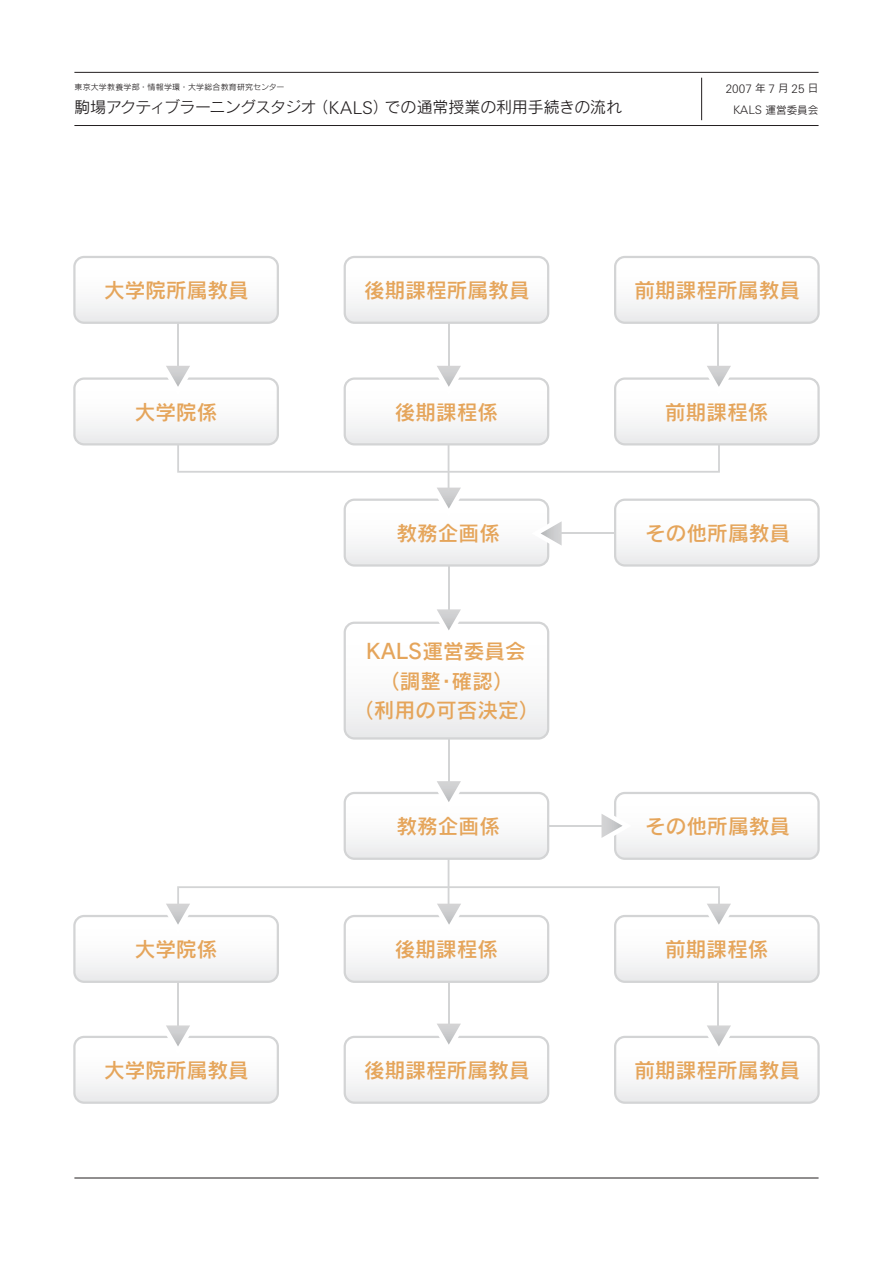
<style>
.page{position:relative;width:893px;height:1263px;background:#fff}
.page>*{position:absolute;margin:0;border:0;box-sizing:border-box;transform-origin:0 0}
.t1{font:20.7px/29.2px "Rodin Pro DB";color:#e5a55b;text-align:center}
.t2{font:15.9px "Rodin Pro M";letter-spacing:-.03em;color:#231f20}
.t3{font:300 11.7px "LT Univers Basic";color:#231f20}
.t4{font:10.65px "Rodin Pro M";color:#231f20}
.t5{font:7.95px "Rodin Pro M";letter-spacing:.02em;color:#231f20}
.s1{font-family:"LT Univers Basic";font-weight:300;font-size:17.55px}
.s2{font-family:"Rodin Pro M";font-weight:400;font-size:10.65px}
.s3{font-family:"LT Univers Basic";font-weight:300;font-size:11.7px}
</style>
<div class="page">
<svg style="left:76px;top:259px;width:200px;height:62px"></svg>
<div style="left:73px;top:256px;width:206px;height:68px;border:2px solid #d3d4d5;border-radius:10px"></div>
<svg style="left:345px;top:257px;width:203px;height:64px"></svg>
<div style="left:344px;top:256px;width:205px;height:68px;border:2px solid #d3d4d5;border-radius:10px"></div>
<svg style="left:617px;top:259px;width:200px;height:62px"></svg>
<div style="left:614px;top:256px;width:206px;height:68px;border:2px solid #d3d4d5;border-radius:10px"></div>
<div style="left:344px;top:499px;width:205px;height:68px;border:2px solid #d3d4d5;border-radius:10px"></div>
<div style="left:614px;top:499px;width:206px;height:68px;border:2px solid #d3d4d5;border-radius:10px"></div>
<div style="left:344px;top:622px;width:205px;height:118px;border:2px solid #d3d4d5;border-radius:10px"></div>
<div style="left:73px;top:1036px;width:206px;height:68px;border:2px solid #d3d4d5;border-radius:10px"></div>
<div style="left:344px;top:1036px;width:205px;height:68px;border:2px solid #d3d4d5;border-radius:10px"></div>
<div style="left:614px;top:1036px;width:206px;height:68px;border:2px solid #d3d4d5;border-radius:10px"></div>
<svg style="left:345px;top:609px;width:203px;height:129px"></svg>
<svg style="left:74px;top:1025px;width:204px;height:78px"></svg>
<svg style="left:615px;top:1025px;width:204px;height:78px"></svg>
<svg style="left:345px;top:1023px;width:203px;height:80px"></svg>
<svg style="left:74px;top:781px;width:745px;height:201px"></svg>
<svg style="left:74px;top:366px;width:745px;height:199px"></svg>
<hr style="left:448px;top:566px;width:2px;height:46px;background:#d3d4d5">
<hr style="left:448px;top:738px;width:2px;height:46px;background:#d3d4d5">
<hr style="left:448px;top:323px;width:2px;height:44px;background:#d3d4d5">
<hr style="left:717px;top:323px;width:2px;height:44px;background:#d3d4d5">
<hr style="left:177px;top:323px;width:2px;height:44px;background:#d3d4d5">
<hr style="left:448px;top:982px;width:2px;height:44px;background:#d3d4d5">
<hr style="left:717px;top:982px;width:2px;height:44px;background:#d3d4d5">
<hr style="left:177px;top:982px;width:2px;height:44px;background:#d3d4d5">
<hr style="left:559px;top:532px;width:56px;height:2px;background:#d3d4d5">
<hr style="left:548px;top:825px;width:56px;height:2px;background:#d3d4d5">
<hr style="left:74px;top:72px;width:745px;height:1px;background:#231f20">
<hr style="left:74px;top:125px;width:745px;height:1px;background:#231f20">
<hr style="left:74px;top:1178px;width:745px;height:1px;background:#231f20">
<hr style="left:701px;top:78px;width:1px;height:42px;background:#231f20">
<p class="t5" style="left:74px;top:82px;width:212px">東京大学教養学部・情報学環・大学総合教育研究センター</p>
<p class="t2" style="left:74px;top:97px;width:549px">駒場アクティブラーニングスタジオ（<span class="s1">KALS</span>）での通常授業の利用手続きの流れ</p>
<p class="t3" style="left:726px;top:82px;width:94px">2007<span class="s2">年</span>7<span class="s2">月</span>25<span class="s2">日</span></p>
<p class="t4" style="left:733px;top:103px;width:87px"><span class="s3">KALS</span> 運営委員会</p>
<p class="t1" style="left:104px;top:275px;width:146px">大学院所属教員</p>
<p class="t1" style="left:364px;top:275px;width:167px">後期課程所属教員</p>
<p class="t1" style="left:634px;top:275px;width:167px">前期課程所属教員</p>
<p class="t1" style="left:135px;top:396px;width:84px">大学院係</p>
<p class="t1" style="left:395px;top:396px;width:105px">後期課程係</p>
<p class="t1" style="left:665px;top:396px;width:105px">前期課程係</p>
<p class="t1" style="left:396px;top:517px;width:105px">教務企画係</p>
<p class="t1" style="left:645px;top:517px;width:146px">その他所属教員</p>
<p class="t1" style="left:353px;top:636px;width:188px">KALS運営委員会<br>（調整・確認）<br>（利用の可否決定）</p>
<p class="t1" style="left:396px;top:811px;width:105px">教務企画係</p>
<p class="t1" style="left:645px;top:811px;width:146px">その他所属教員</p>
<p class="t1" style="left:135px;top:934px;width:84px">大学院係</p>
<p class="t1" style="left:395px;top:934px;width:105px">後期課程係</p>
<p class="t1" style="left:665px;top:934px;width:105px">前期課程係</p>
<p class="t1" style="left:104px;top:1055px;width:146px">大学院所属教員</p>
<p class="t1" style="left:364px;top:1055px;width:167px">後期課程所属教員</p>
<p class="t1" style="left:634px;top:1055px;width:167px">前期課程所属教員</p>
</div>
